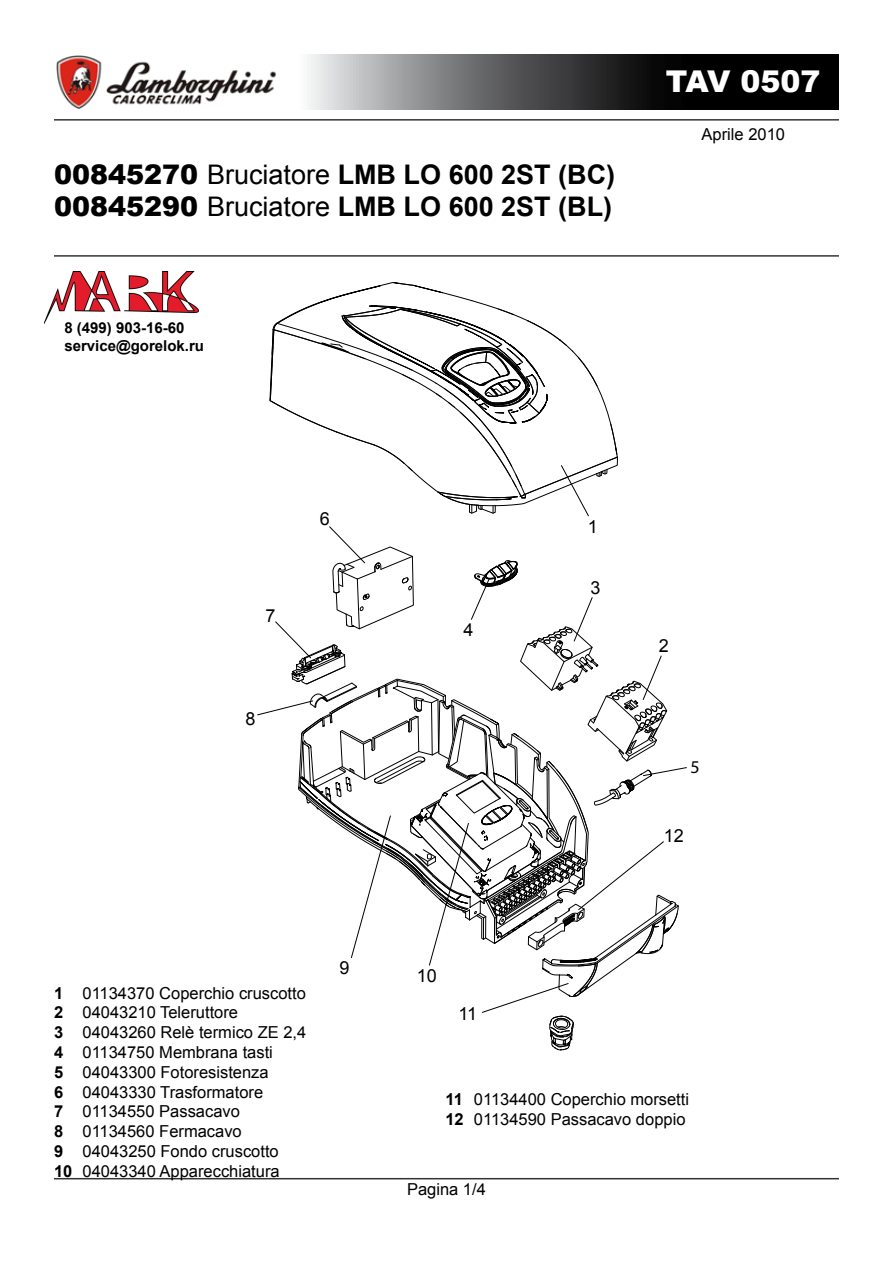
<style>
.page{position:relative;width:893px;height:1263px;background:#fff}
.page>*{position:absolute;margin:0;border:0;box-sizing:border-box;transform-origin:0 0}
.t1{font:900 30px "Arial";color:#fff}
.t2{font:700 27px/32.4px "Arial";color:#000}
.t3{font:18px "Arial";color:#000}
.t4{font:18px "Myriad Pro";color:#000}
.t5{font:16.5px/19.8px "Arial";color:#000}
.t6{font:700 15px/18px "Arial";color:#000}
.s1{font-weight:900}
.s2{font-weight:400}
.s3{font-style:inherit}
.s4{font-weight:700}
</style>
<div class="page">
<svg style="left:310px;top:54px;width:529px;height:55px"></svg>
<img style="left:56px;top:55px;width:220px;height:54px">
<hr style="left:54px;top:255px;width:785px;height:2px;background:#000">
<hr style="left:54px;top:1178px;width:785px;height:1px;background:#000">
<hr style="left:54px;top:119px;width:785px;height:2px;background:#000">
<svg style="left:269px;top:282px;width:349px;height:235px"></svg>
<svg style="left:257px;top:526px;width:430px;height:525px"></svg>
<img style="left:45px;top:272px;width:153px;height:51px">
<h2 class="t2" style="left:54px;top:159px;width:563px"><span class="s1">00845270</span> <span class="s2">Bruciatore</span> LMB LO 600 2ST (BC)<br><span class="s1">00845290</span> <span class="s2">Bruciatore</span> LMB LO 600 2ST (BL)</h2>
<p class="t6" style="left:64px;top:319px;width:141px"><span class="s3">8 (49</span>9<span class="s3">)</span> 903<span class="s3">-</span>16<span class="s3">-</span>60 service@gorelok.ru</p>
<h1 class="t1" style="left:666px;top:60px;width:156px">TAV 0507</h1>
<p class="t5" style="left:702px;top:124px;width:85px">Aprile 2010</p>
<p class="t3" style="left:265px;top:603px;width:12px">7</p>
<p class="t3" style="left:245px;top:706px;width:12px">8</p>
<p class="t3" style="left:320px;top:506px;width:12px">6</p>
<p class="t3" style="left:463px;top:617px;width:12px">4</p>
<p class="t3" style="left:339px;top:955px;width:12px">9</p>
<p class="t3" style="left:417px;top:964px;width:22px">10</p>
<p class="t3" style="left:588px;top:515px;width:12px">1</p>
<p class="t3" style="left:590px;top:576px;width:12px">3</p>
<p class="t3" style="left:659px;top:633px;width:12px">2</p>
<p class="t4" style="left:690px;top:755px;width:11px">5</p>
<p class="t3" style="left:664px;top:823px;width:22px">12</p>
<p class="t5" style="left:54px;top:983px;width:254px"><span class="s4">1</span> 01134370 Coperchio cruscotto<br><span class="s4">2</span> 04043210 Teleruttore<br><span class="s4">3</span> 04043260 Relè termico ZE 2,4<br><span class="s4">4</span> 01134750 Membrana tasti<br><span class="s4">5</span> 04043300 Fotoresistenza<br><span class="s4">6</span> 04043330 Trasformatore<br><span class="s4">7</span> 01134550 Passacavo<br><span class="s4">8</span> 01134560 Fermacavo<br><span class="s4">9</span> 04043250 Fondo cruscotto<br><span class="s4">10</span> 04043340 Apparecchiatura</p>
<p class="t3" style="left:458px;top:1001px;width:20px">11</p>
<p class="t5" style="left:445px;top:1089px;width:245px"><span class="s4">11</span> 01134400 Coperchio morsetti<br><span class="s4">12</span> 01134590 Passacavo doppio</p>
<p class="t5" style="left:407px;top:1179px;width:80px">Pagina 1/4</p>
</div>
